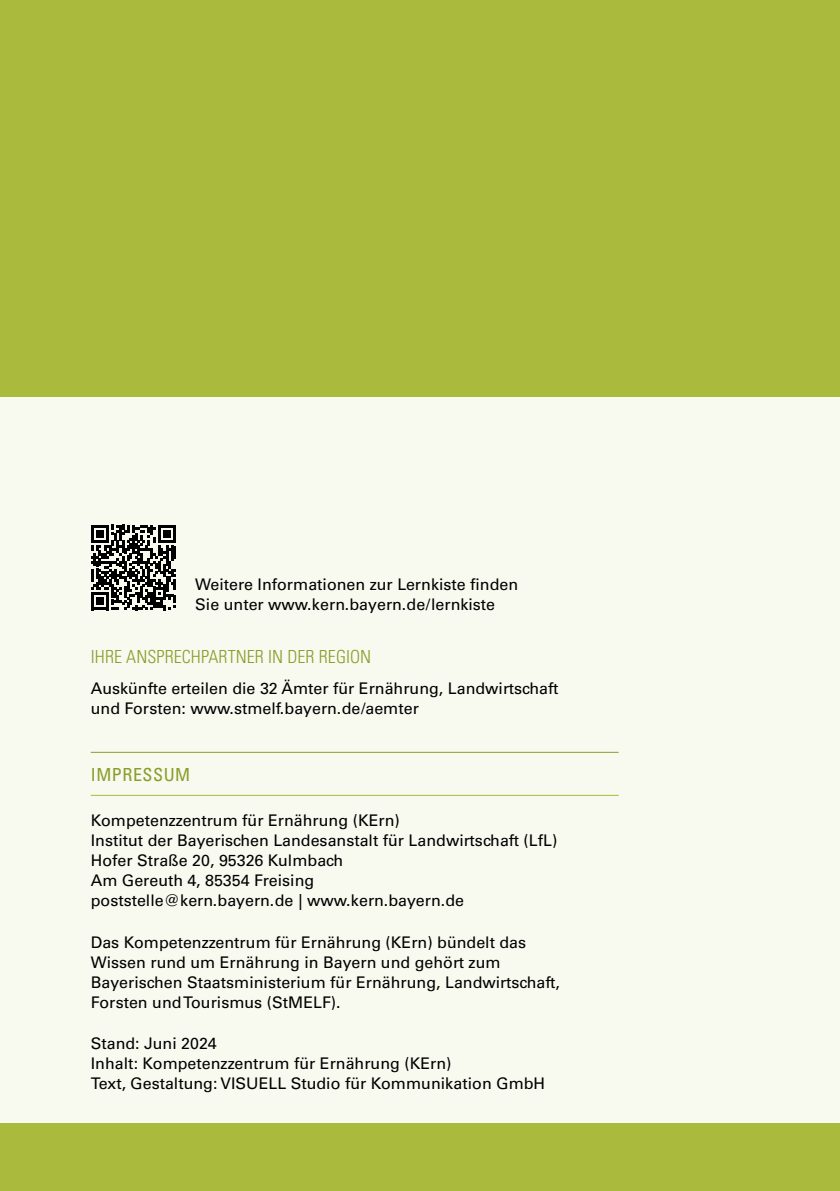
<style>
.page{position:relative;width:840px;height:1191px;background:#fff}
.page>*{position:absolute;margin:0;border:0;box-sizing:border-box;transform-origin:0 0}
.KErn_Subline{font:300 condensed 18px "Univers LT Std";letter-spacing:.005em;color:#899d2a}
.KErn_Zwischenheadline{font:condensed 18px "Univers LT Std";letter-spacing:.03em;color:#899d2a}
.KErn_Fließtext{font:16px/20px "Univers LT Std";color:#000}
</style>
<div class="page">
<div style="left:0;top:0;width:839px;height:1191px;background:#f8f9ef"></div>
<svg style="left:91px;top:525px;width:85px;height:85px"></svg>
<hr style="left:91px;top:752px;width:527px;height:1px;background:#899d2a">
<hr style="left:91px;top:795px;width:527px;height:1px;background:#aaba3c">
<div style="left:0;top:0;width:839px;height:397px;background:#aaba3c"></div>
<div style="left:0;top:1123px;width:839px;height:68px;background:#aaba3c"></div>
<p class="KErn_Fließtext" style="left:195px;top:574px;width:324px">Weitere Informationen zur Lernkiste finden<br>Sie unter www.kern.bayern.de/lernkiste</p>
<p class="KErn_Subline" style="left:91px;top:646px;width:282px">IHRE ANSPRECHPARTNER IN DER REGION</p>
<p class="KErn_Fließtext" style="left:91px;top:678px;width:469px">Auskünfte erteilen die 32 Ämter für Ernährung, Landwirtschaft und Forsten: www.stmelf.bayern.de/aemter</p>
<p class="KErn_Zwischenheadline" style="left:91px;top:763px;width:101px">IMPRESSUM</p>
<p class="KErn_Fließtext" style="left:91px;top:810px;width:468px">Kompetenzzentrum für Ernährung (KErn)<br>Institut der Bayerischen Landesanstalt für Landwirtschaft (LfL)<br>Hofer Straße 20, 95326 Kulmbach<br>Am Gereuth 4, 85354 Freising<br>poststelle@kern.bayern.de | www.kern.bayern.de</p>
<p class="KErn_Fließtext" style="left:91px;top:932px;width:470px">Das Kompetenzzentrum für Ernährung (KErn) bündelt das Wissen rund um Ernährung in Bayern und gehört zum Bayerischen Staatsministerium für Ernährung, Landwirtschaft, Forsten und Tourismus (StMELF).</p>
<p class="KErn_Fließtext" style="left:91px;top:1033px;width:455px">Stand: Juni 2024<br>Inhalt: Kompetenzzentrum für Ernährung (KErn)<br>Text, Gestaltung: VISUELL Studio für Kommunikation GmbH</p>
</div>
